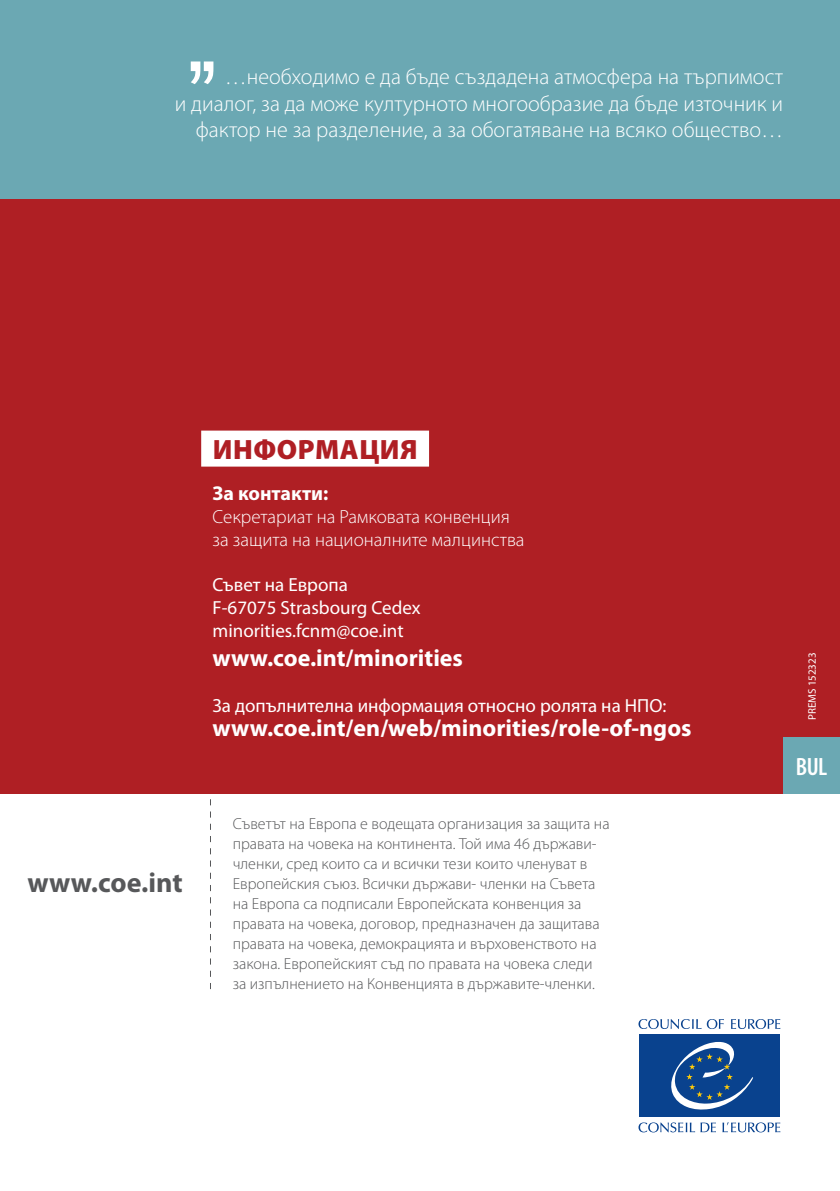
<style>
.page{position:relative;width:840px;height:1191px;background:#fff}
.page>*{position:absolute;margin:0;border:0;box-sizing:border-box;transform-origin:0 0}
.t1{font:700 28px "Myriad Pro";color:#57585a}
.t2{font:900 28px "Myriad Pro";letter-spacing:.02em;color:#af1f24}
.t3{font:600 condensed 25.2px "Myriad Pro";color:#fff}
.t4{font:700 24px "Myriad Pro";color:#fff}
.t5{font:300 22px/26.4px "Myriad Pro";color:#fff;text-align:right}
.t6{font:700 20px "Myriad Pro";letter-spacing:-.005em;color:#fff}
.t7{font:19px/23px "Myriad Pro";color:#fff}
.t8{font:300 19px/22.8px "Myriad Pro";color:#fff}
.t9{font:300 16px/20px "Myriad Pro";color:#57585a}
.t10{font:11px "Myriad Pro";color:#fff}
</style>
<div class="page">
<div style="left:0;top:0;width:839px;height:794px;background:#af1f24"></div>
<svg style="left:731px;top:1019px;width:49px;height:10px"></svg>
<svg style="left:638px;top:1019px;width:85px;height:10px"></svg>
<svg style="left:722px;top:1122px;width:58px;height:10px"></svg>
<svg style="left:700px;top:1122px;width:15px;height:10px"></svg>
<svg style="left:638px;top:1122px;width:56px;height:10px"></svg>
<div style="left:638px;top:1034px;width:141px;height:82px;background:#09428e"></div>
<svg style="left:671px;top:1041px;width:82px;height:69px"></svg>
<svg style="left:210px;top:799px;width:1px;height:190px"></svg>
<div style="left:782px;top:737px;width:57px;height:57px;background:#6ba8b3"></div>
<div style="left:201px;top:435px;width:228px;height:32px;background:#dfa8a9"></div>
<div style="left:201px;top:430px;width:228px;height:36px;background:#fff"></div>
<div style="left:0;top:0;width:839px;height:198px;background:#6ba8b3"></div>
<svg style="left:191px;top:61px;width:22px;height:23px"></svg>
<h3 class="t5" style="left:175px;top:63px;width:609px">…необходимо е да бъде създадена атмосфера на търпимост<br>и диалог, за да може културното многообразие да бъде източник и фактор не за разделение, а за обогатяване на всяко общество…</h3>
<h1 class="t1" style="left:27px;top:864px;width:157px">www.coe.int</h1>
<h1 class="t2" style="left:213px;top:431px;width:206px">ИНФОРМАЦИЯ</h1>
<p class="t6" style="left:212px;top:480px;width:117px">За контакти:</p>
<p class="t8" style="left:212px;top:505px;width:313px">Секретариат на Рамковата конвенция за защита на националните малцинства</p>
<p class="t7" style="left:212px;top:573px;width:209px">Съвет на Европа<br>F-67075 Strasbourg Cedex minorities.fcnm@coe.int</p>
<h3 class="t4" style="left:212px;top:642px;width:252px">www.coe.int/minorities</h3>
<p class="t7" style="left:212px;top:693px;width:455px">За допълнителна информация относно ролята на НПО:</p>
<h3 class="t4" style="left:212px;top:712px;width:480px">www.coe.int/en/web/minorities/role-of-ngos</h3>
<p class="t9" style="left:232px;top:813px;width:378px">Cъветът на Европа е водещата организация за защита на правата на човека на континента. Той има 46 държави&shy;членки, сред които са и всички тези които членуват в Европейския съюз. Всички държави- членки на Съвета на Европа са подписали Европейската конвенция за правата на човека, договор, предназначен да защитава правата на човека, демокрацията и върховенството на закона. Европейският съд по правата на човека следи за изпълнението на Конвенцията в държавите-членки.</p>
<p class="t10" style="left:804px;top:720px;width:69px;rotate:-90deg">PREMS 152323</p>
<h2 class="t3" style="left:795px;top:751px;width:33px">BUL</h2>
</div>
